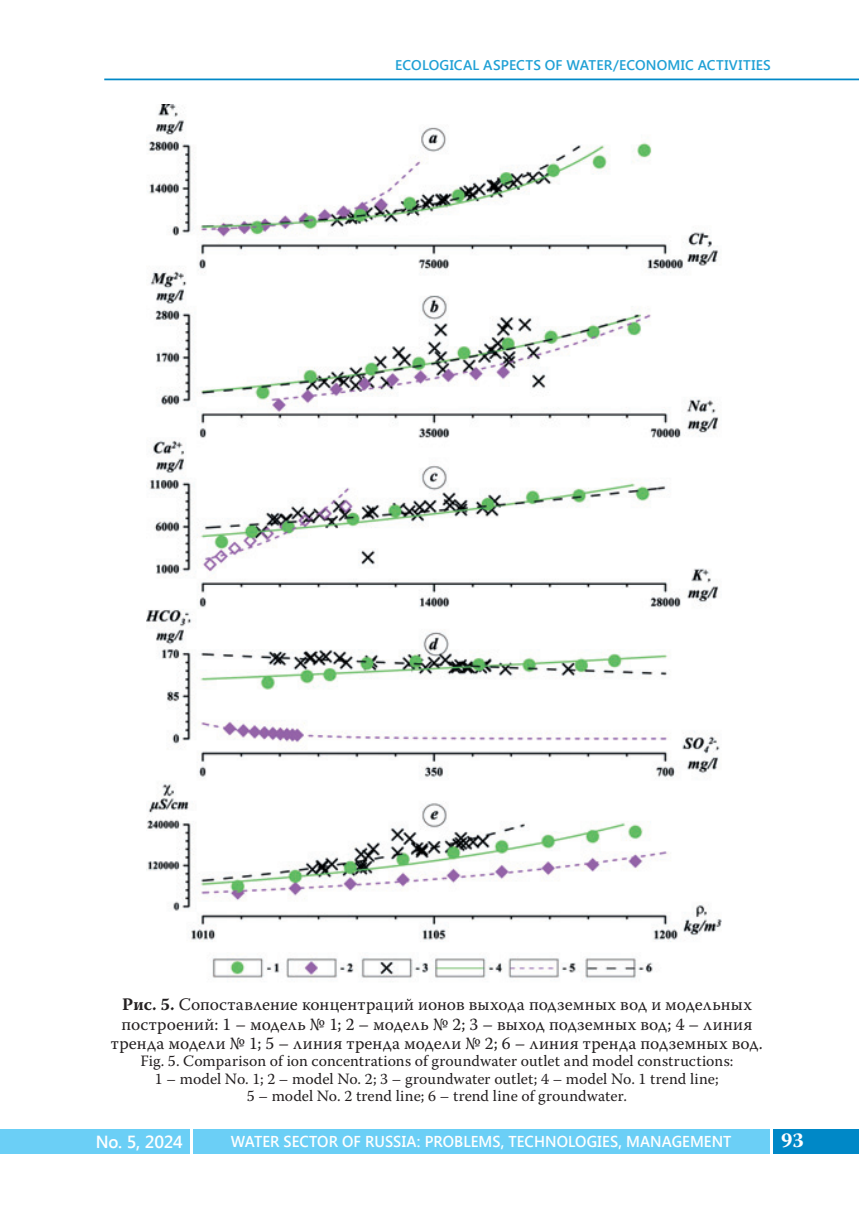
<style>
.page{position:relative;width:859px;height:1206px;background:#fff}
.page>*{position:absolute;margin:0;border:0;box-sizing:border-box;transform-origin:0 0}
.t1{font:700 21px "Warnock Pro";color:#fff}
.t2{font:17.5px/19.2px "Warnock Pro";letter-spacing:.01em;color:#231f20;text-align:center}
.t3{font:600 17.5px "Segoe UI";letter-spacing:-.02em;color:#fff;scale:.96 1}
.t4{font:15.75px/17.5px "Warnock Pro";color:#231f20;text-align:center}
.t5{font:600 15.75px "Segoe UI";letter-spacing:.005em;color:#fff;scale:.95 1}
.t6{font:600 14px "Segoe UI";letter-spacing:.015em;color:#1fa0d5}
.s1{font-weight:700}
</style>
<div class="page">
<div style="left:193px;top:1128px;width:576px;height:25px;background:#6bcff6"></div>
<div style="left:772px;top:1128px;width:86px;height:25px;background:#0088c7"></div>
<div style="left:0;top:1128px;width:189px;height:25px;background:#6bcff6"></div>
<hr style="left:104px;top:79px;width:754px;height:1px;background:#0088c7">
<img style="left:146px;top:104px;width:576px;height:875px">
<p class="t6" style="left:395px;top:55px;width:377px">ECOLOGICAL ASPECTS OF WATER/ECONOMIC ACTIVITIES</p>
<p class="t2" style="left:111px;top:996px;width:653px"><span class="s1">Рис. 5.</span> Сопоставление концентраций ионов выхода подземных вод и модельных построений: 1 – модель № 1; 2 – модель № 2; 3 – выход подземных вод; 4 – линия тренда модели № 1; 5 – линия тренда модели № 2; 6 – линия тренда подземных вод.</p>
<p class="t4" style="left:140px;top:1053px;width:594px">Fig. 5. Comparison of ion concentrations of groundwater outlet and model constructions:<br>1 – model No. 1; 2 – model No. 2; 3 – groundwater outlet; 4 – model No. 1 trend line;<br>5 – model No. 2 trend line; 6 – trend line of groundwater.</p>
<p class="t3" style="left:96px;top:1128px;width:92px">No. 5, 2024</p>
<p class="t5" style="left:231px;top:1129px;width:528px">WATER SECTOR OF RUSSIA: PROBLEMS, TECHNOLOGIES, MANAGEMENT</p>
<p class="t1" style="left:780px;top:1132px;width:24px">93</p>
</div>
